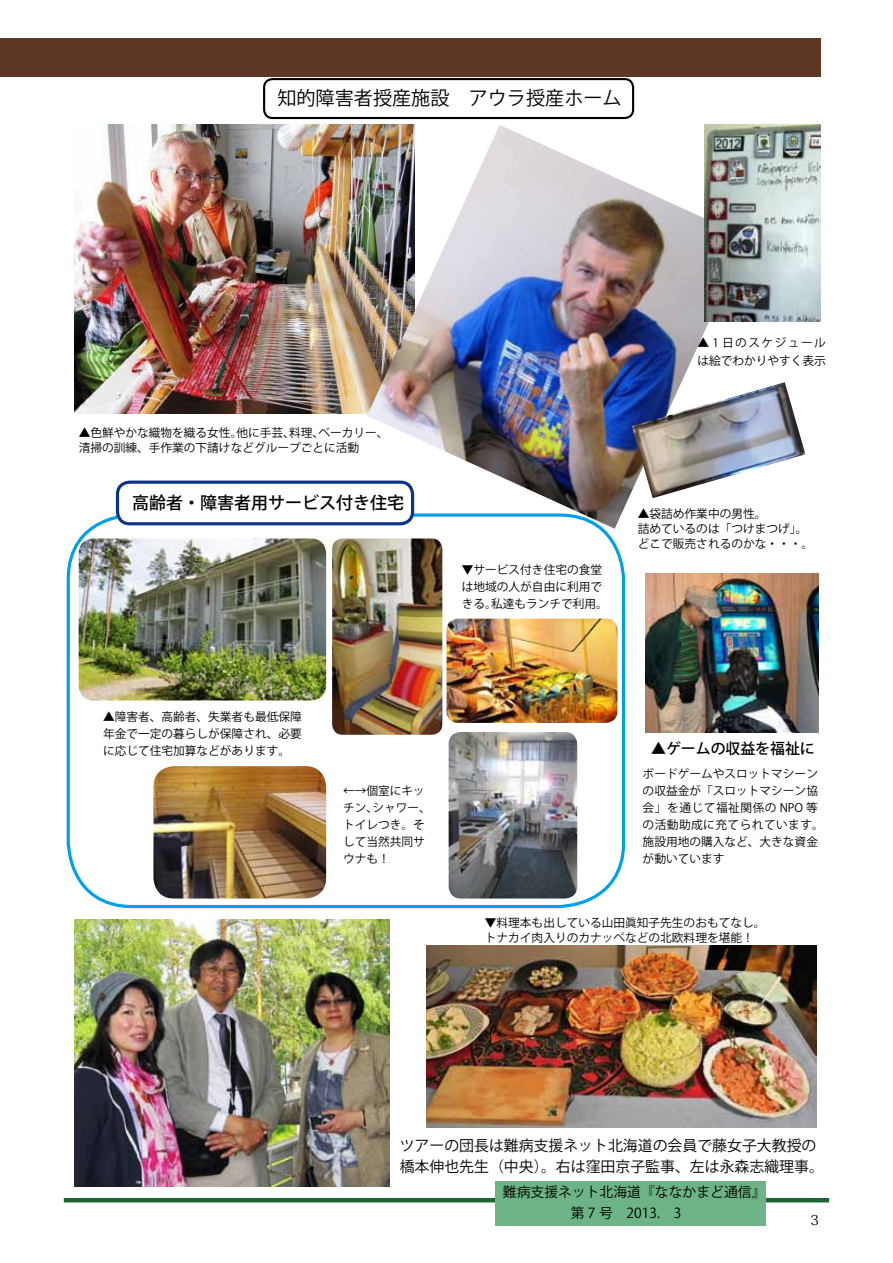
<style>
.page{position:relative;width:893px;height:1263px;background:#fff}
.page>*{position:absolute;margin:0;border:0;box-sizing:border-box;transform-origin:0 0}
.t1{font:19.2px "Koz Go Pro";color:#000}
.t2{font:500 16.95px "Koz Go Pro";color:#000}
.t3{font:14.85px/21.3px "Koz Go Pro";color:#000}
.t4{font:500 14.85px "Koz Go Pro";color:#000}
.t5{font:13.8px "Koz Go Pro";color:#000}
.t6{font:13.8px "Koz Min Pro";color:#000}
.t7{font:11.7px/17px "Koz Go Pro";color:#000}
</style>
<div class="page">
<hr style="left:64px;top:1198px;width:765px;height:4px;background:#206535">
<div style="left:495px;top:1181px;width:271px;height:44px;background:#6cb485"></div>
<div style="left:0;top:38px;width:821px;height:39px;background:#5f3727"></div>
<img style="left:74px;top:125px;width:293px;height:289px">
<img style="left:367px;top:125px;width:380px;height:404px">
<img style="left:704px;top:125px;width:117px;height:196px">
<img style="left:79px;top:538px;width:247px;height:162px">
<img style="left:332px;top:538px;width:110px;height:197px">
<img style="left:446px;top:619px;width:171px;height:104px">
<img style="left:449px;top:732px;width:128px;height:166px">
<img style="left:153px;top:766px;width:173px;height:132px">
<img style="left:646px;top:573px;width:173px;height:159px">
<img style="left:74px;top:919px;width:316px;height:268px">
<img style="left:427px;top:945px;width:389px;height:182px">
<img style="left:632px;top:382px;width:173px;height:116px">
<div style="left:117px;top:482px;width:296px;height:42px;background:#fff;border-radius:12px"></div>
<div style="left:116px;top:481px;width:298px;height:44px;border:3px solid #0c3388;border-radius:12px"></div>
<div style="left:263px;top:78px;width:371px;height:41px;border:2px solid #000;border-radius:9px"></div>
<h1 class="t1" style="left:277px;top:85px;width:346px">知的障害者授産施設　アウラ授産ホーム</h1>
<p class="t7" style="left:79px;top:426px;width:311px;line-height:14.9px">▲色鮮やかな織物を織る女性。他に手芸、料理、ベーカリー、清掃の訓練、手作業の下請けなどグループごとに活動</p>
<h2 class="t2" style="left:132px;top:492px;width:274px">高齢者・障害者用サービス付き住宅</h2>
<p class="t7" style="left:697px;top:334px;width:130px;line-height:18px">▲ 1 日のスケジュールは絵でわかりやすく表示</p>
<p class="t7" style="left:462px;top:562px;width:148px">▼サービス付き住宅の食堂は地域の人が自由に利用できる。私達もランチで利用。</p>
<p class="t7" style="left:638px;top:507px;width:177px;line-height:14.9px">▲袋詰め作業中の男性。<br>詰めているのは「つけまつげ」。どこで販売されるのかな・・・。</p>
<p class="t7" style="left:103px;top:709px;width:200px;text-align:justify">▲障害者、高齢者、失業者も最低保障年金で一定の暮らしが保障され、必要に応じて住宅加算などがあります。</p>
<p class="t7" style="left:343px;top:782px;width:89px">←→個室にキッチン、シャワー、トイレつき。そして当然共同サウナも！</p>
<p class="t4" style="left:651px;top:739px;width:165px">▲ゲームの収益を福祉に</p>
<p class="t7" style="left:643px;top:765px;width:183px">ボードゲームやスロットマシーンの収益金が「スロットマシーン協会」を通じて福祉関係の NPO 等の活動助成に充てられています。施設用地の購入など、大きな資金が動いています</p>
<p class="t7" style="left:485px;top:915px;width:282px;line-height:14.9px">▼料理本も出している山田眞知子先生のおもてなし。トナカイ肉入りのカナッペなどの北欧料理を堪能！</p>
<p class="t3" style="left:400px;top:1135px;width:426px">ツアーの団長は難病支援ネット北海道の会員で藤女子大教授の橋本伸也先生（中央）。右は窪田京子監事、左は永森志織理事。</p>
<p class="t5" style="left:503px;top:1183px;width:264px">難病支援ネット北海道『ななかまど通信』</p>
<p class="t5" style="left:571px;top:1204px;width:112px">第 7 号　2013.　3</p>
<p class="t6" style="left:810px;top:1210px;width:10px">3</p>
</div>
